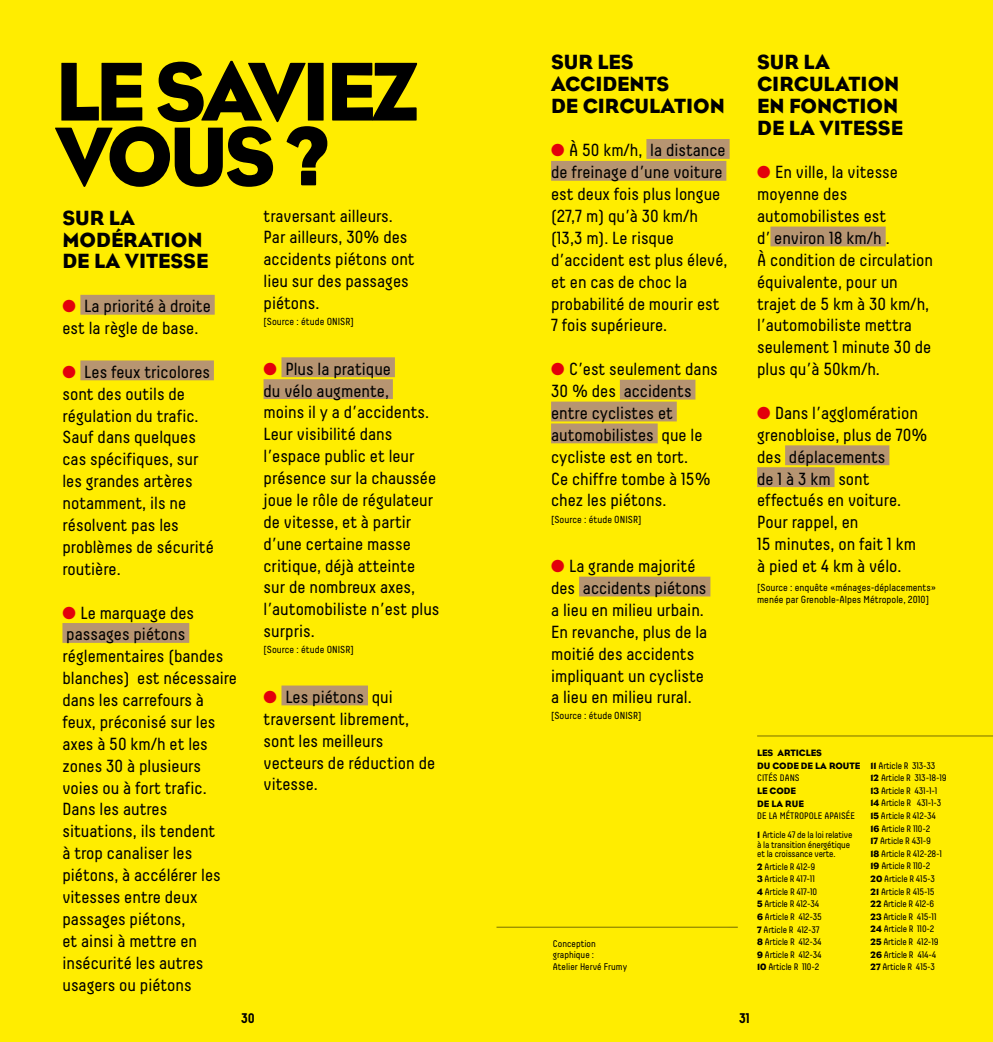
<style>
.page{position:relative;width:993px;height:1042px;background:#fff}
.page>*{position:absolute;margin:0;border:0;box-sizing:border-box;transform-origin:0 0}
.t1{font:85.05px/64.8px "Bureau Eagle";letter-spacing:-.05em;color:#000}
.t2{font:21px/21.9px "Bureau Eagle";color:#000}
.t3{font:17.5px/21.9px "Decima";color:#000}
.t4{font:700 14px "Decima";color:#000}
.t5{font:10.15px/12.2px "Decima";color:#000}
.t6{font:9.62px/11.5px "Decima";color:#000}
.t7{font:9.45px/12.6px "Decima";letter-spacing:-.02em;color:#000}
.t8{font:9.45px/12.6px "Bureau Eagle";color:#000}
.t9{font:9.45px "Decima";color:#000}
.s1{font-family:"Bureau Eagle";font-size:21px;color:#e3000b}
.s2{font-family:"Bureau Eagle"}
</style>
<div class="page">
<div style="left:0;top:0;width:992px;height:1042px;background:#ffed00"></div>
<div style="left:80px;top:295px;width:135px;height:20px;background:#b79571"></div>
<div style="left:80px;top:360px;width:134px;height:20px;background:#b79571"></div>
<div style="left:62px;top:623px;width:127px;height:20px;background:#b79571"></div>
<div style="left:281px;top:357px;width:114px;height:20px;background:#b79571"></div>
<div style="left:263px;top:379px;width:130px;height:20px;background:#b79571"></div>
<div style="left:281px;top:685px;width:87px;height:20px;background:#b79571"></div>
<div style="left:646px;top:139px;width:83px;height:20px;background:#b79571"></div>
<div style="left:551px;top:161px;width:175px;height:20px;background:#b79571"></div>
<div style="left:619px;top:380px;width:76px;height:19px;background:#b79571"></div>
<div style="left:551px;top:401px;width:125px;height:20px;background:#b79571"></div>
<div style="left:551px;top:423px;width:106px;height:20px;background:#b79571"></div>
<div style="left:579px;top:576px;width:131px;height:20px;background:#b79571"></div>
<div style="left:770px;top:226px;width:115px;height:20px;background:#b79571"></div>
<div style="left:784px;top:445px;width:105px;height:20px;background:#b79571"></div>
<div style="left:756px;top:467px;width:78px;height:20px;background:#b79571"></div>
<hr style="left:754px;top:733px;width:238px;height:4px;background:#000;opacity:.48">
<hr style="left:493px;top:924px;width:245px;height:4px;background:#000;opacity:.48">
<h1 class="t1" style="left:55px;top:59px;width:364px">LE SAVIEZ<br>VOUS ?</h1>
<p class="t2" style="left:551px;top:51px;width:175px">SUR LES<br>ACCIDENTS<br>DE CIRCULATION</p>
<p class="t3" style="left:551px;top:139px;width:178px"><span class="s1">•</span> À 50 km/h, la distance de freinage d’une voiture est deux fois plus longue (27,7 m) qu’à 30 km/h (13,3 m). Le risque d’accident est plus élevé, et en cas de choc la probabilité de mourir est<br>7 fois supérieure.</p>
<p class="t3" style="left:551px;top:358px;width:168px"><span class="s1">•</span> C’est seulement dans<br>30 % des accidents entre cyclistes et automobilistes que le cycliste est en tort.<br>Ce chiffre tombe à 15% chez les piétons.</p>
<p class="t5" style="left:551px;top:513px;width:92px">[Source : étude ONISR]</p>
<p class="t3" style="left:551px;top:555px;width:158px"><span class="s1">•</span> La grande majorité des accidents piétons a lieu en milieu urbain.<br>En revanche, plus de la moitié des accidents impliquant un cycliste a lieu en milieu rural.</p>
<p class="t5" style="left:551px;top:710px;width:92px">[Source : étude ONISR]</p>
<p class="t3" style="left:263px;top:204px;width:153px">traversant ailleurs.<br>Par ailleurs, 30% des accidents piétons ont lieu sur des passages piétons.</p>
<p class="t5" style="left:263px;top:315px;width:92px">[Source : étude ONISR]</p>
<p class="t3" style="left:263px;top:358px;width:177px"><span class="s1">•</span> Plus la pratique<br>du vélo augmente,<br>moins il y a d’accidents.<br>Leur visibilité dans l’espace public et leur présence sur la chaussée joue le rôle de régulateur de vitesse, et à partir d’une certaine masse critique, déjà atteinte sur de nombreux axes, l’automobiliste n’est plus surpris.</p>
<p class="t5" style="left:263px;top:643px;width:92px">[Source : étude ONISR]</p>
<p class="t3" style="left:263px;top:686px;width:173px"><span class="s1">•</span> Les piétons qui traversent librement, sont les meilleurs vecteurs de réduction de vitesse.</p>
<p class="t2" style="left:62px;top:207px;width:147px">SUR LA<br>MODÉRATION<br>DE LA VITESSE</p>
<p class="t3" style="left:62px;top:295px;width:150px"><span class="s1">•</span> La priorité à droite est la règle de base.</p>
<p class="t3" style="left:62px;top:361px;width:153px"><span class="s1">•</span> Les feux tricolores sont des outils de régulation du trafic.<br>Sauf dans quelques cas spécifiques, sur les grandes artères notamment, ils ne résolvent pas les problèmes de sécurité routière.</p>
<p class="t3" style="left:62px;top:601px;width:176px"><span class="s1">•</span> Le marquage des passages piétons réglementaires (bandes blanches) est nécessaire dans les carrefours à feux, préconisé sur les axes à 50 km/h et les zones 30 à plusieurs voies ou à fort trafic.<br>Dans les autres situations, ils tendent<br>à trop canaliser les piétons, à accélérer les vitesses entre deux passages piétons,<br>et ainsi à mettre en insécurité les autres usagers ou piétons</p>
<p class="t6" style="left:552px;top:937px;width:76px">Conception graphique :<br>Atelier Hervé Frumy</p>
<p class="t4" style="left:241px;top:1009px;width:15px">30</p>
<p class="t4" style="left:738px;top:1009px;width:13px">31</p>
<p class="t2" style="left:756px;top:51px;width:147px">SUR LA<br>CIRCULATION<br>EN FONCTION<br>DE LA VITESSE</p>
<p class="t3" style="left:756px;top:161px;width:177px"><span class="s1">•</span> En ville, la vitesse moyenne des automobilistes est<br>d’ environ 18 km/h .<br>À condition de circulation équivalente, pour un trajet de 5 km à 30 km/h, l’automobiliste mettra seulement 1 minute 30 de plus qu’à 50km/h.</p>
<p class="t3" style="left:756px;top:402px;width:172px"><span class="s1">•</span> Dans l’agglomération grenobloise, plus de 70% des déplacements<br>de 1 à 3 km sont effectués en voiture.<br>Pour rappel, en<br>15 minutes, on fait 1 km à pied et 4 km à vélo.</p>
<p class="t5" style="left:756px;top:581px;width:180px">[Source : enquête «ménages-déplacements» menée par Grenoble-Alpes Métropole, 2010]</p>
<p class="t8" style="left:756px;top:746px;width:105px">LES ARTICLES<br>DU CODE DE LA ROUTE</p>
<p class="t9" style="left:756px;top:773px;width:44px">CITÉS DANS</p>
<p class="t8" style="left:756px;top:784px;width:48px">LE CODE<br>DE LA RUE</p>
<p class="t7" style="left:756px;top:806px;width:99px;line-height:18.9px">DE LA MÉTROPOLE APAISÉE<br><span class="s2">1</span> Article 47 de la loi relative</p>
<p class="t7" style="left:756px;top:839px;width:94px;line-height:9.5px">à la transition énergétique et la croissance verte.</p>
<p class="t7" style="left:756px;top:860px;width:66px"><span class="s2">2</span> Article R 412-9<br><span class="s2">3</span> Article R 417-11<br><span class="s2">4</span> Article R 417-10<br><span class="s2">5</span> Article R 412-34<br><span class="s2">6</span> Article R 412-35<br><span class="s2">7</span> Article R 412-37<br><span class="s2">8</span> Article R 412-34<br><span class="s2">9</span> Article R 412-34<br><span class="s2">10</span> Article R 110-2</p>
<p class="t7" style="left:870px;top:759px;width:78px"><span class="s2">11</span> Article R 313-33<br><span class="s2">12</span> Article R 313-18-19<br><span class="s2">13</span> Article R 431-1-1<br><span class="s2">14</span> Article R 431-1-3<br><span class="s2">15</span> Article R 412-34<br><span class="s2">16</span> Article R 110-2<br><span class="s2">17</span> Article R 431-9<br><span class="s2">18</span> Article R 412-28-1<br><span class="s2">19</span> Article R 110-2<br><span class="s2">20</span> Article R 415-3<br><span class="s2">21</span> Article R 415-15<br><span class="s2">22</span> Article R 412-6<br><span class="s2">23</span> Article R 415-11<br><span class="s2">24</span> Article R 110-2<br><span class="s2">25</span> Article R 412-19<br><span class="s2">26</span> Article R 414-4<br><span class="s2">27</span> Article R 415-3</p>
</div>
